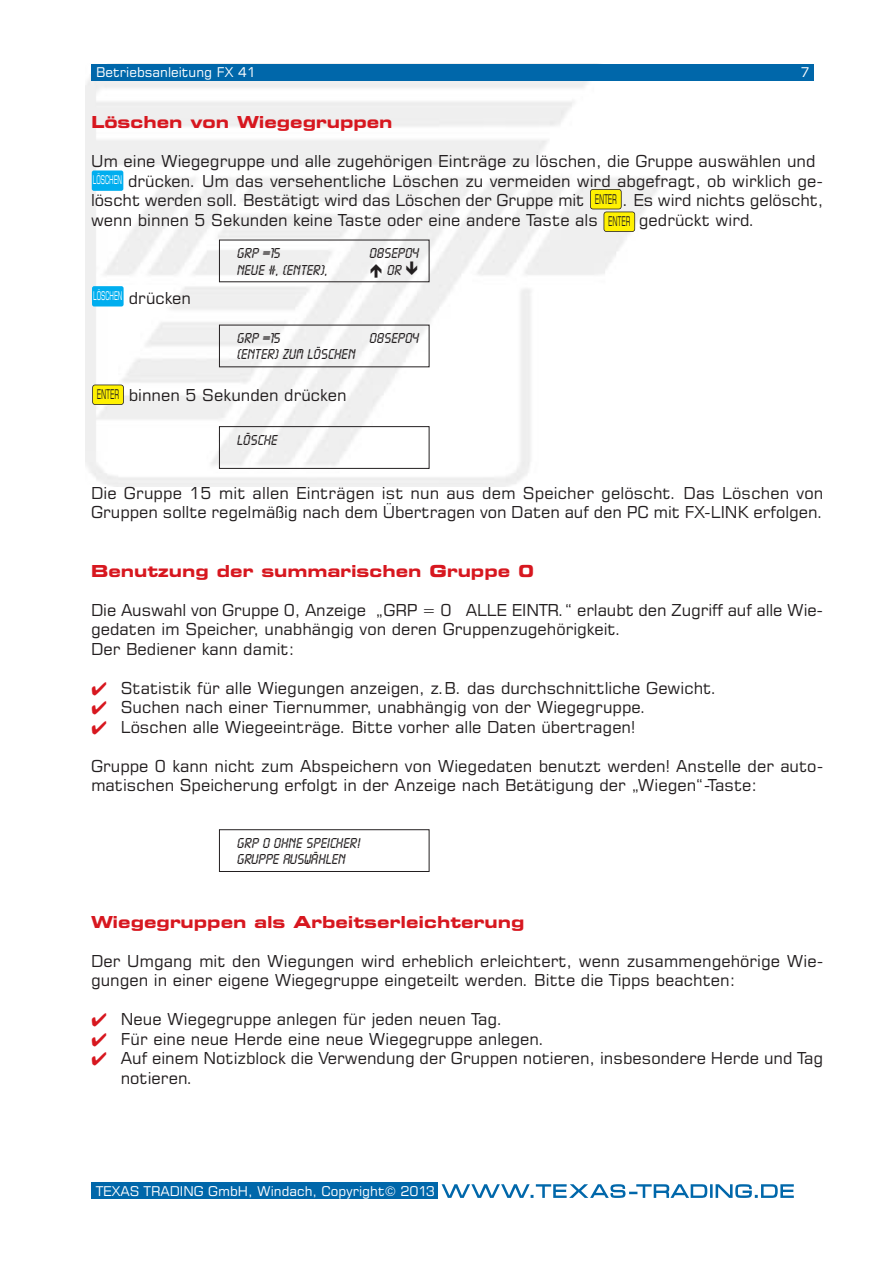
<style>
.page{position:relative;width:893px;height:1263px;background:#fff}
.page>*{position:absolute;margin:0;border:0;box-sizing:border-box;transform-origin:0 0}
.t1{font:16.5px/19.5px "Square 721 BT";color:#231f20}
.t2{font:700 expanded 16.5px "Square 721 BT";color:#d7171f}
.t3{font:15px/15.9px "Lcd D";color:#231f20}
.t4{font:13.5px "Square 721 BT";color:#fff}
.t5{font:13.5px/22.5px "Square 721 BT";color:#231f20;scale:.5 1}
.t6{font:12px "Square 721 BT";color:#fff;scale:.5 1}
.s1{color:#d7171f}
</style>
<div class="page">
<img style="left:85px;top:75px;width:579px;height:412px">
<svg style="left:442px;top:1184px;width:352px;height:14px"></svg>
<div style="left:91px;top:1182px;width:346px;height:17px;background:#0067aa"></div>
<div style="left:91px;top:64px;width:723px;height:17px;background:#0067aa"></div>
<div style="left:219px;top:426px;width:210px;height:43px;border:1px solid #231f20"></div>
<div style="left:219px;top:829px;width:210px;height:43px;border:1px solid #231f20"></div>
<div style="left:590px;top:189px;width:31px;height:20px;background:#fff101;border-radius:3px"></div>
<div style="left:590px;top:189px;width:32px;height:20px;border:2px solid #231f20;border-radius:3px"></div>
<div style="left:604px;top:212px;width:31px;height:19px;background:#fff101;border-radius:3px"></div>
<div style="left:604px;top:212px;width:31px;height:20px;border:2px solid #231f20;border-radius:3px"></div>
<div style="left:93px;top:385px;width:30px;height:19px;background:#fff101;border-radius:3px"></div>
<div style="left:92px;top:385px;width:32px;height:20px;border:2px solid #231f20;border-radius:3px"></div>
<div style="left:92px;top:170px;width:31px;height:21px;background:#00aeef;border-radius:2px"></div>
<div style="left:92px;top:286px;width:32px;height:20px;background:#00aeef;border-radius:2px"></div>
<svg style="left:371px;top:264px;width:10px;height:13px"></svg>
<svg style="left:406px;top:261px;width:11px;height:14px"></svg>
<p class="t4" style="left:96px;top:68px;width:161px">Betriebsanleitung FX 41</p>
<p class="t4" style="left:800px;top:68px;width:11px">7</p>
<p class="t2" style="left:91px;top:116px;width:303px">Löschen von Wiegegruppen</p>
<p class="t1" style="left:91px;top:153px;width:726px">Um eine Wiegegruppe und alle zugehörigen Einträge zu löschen, die Gruppe auswählen und</p>
<p class="t1" style="left:128px;top:173px;width:697px">drücken. Um das versehentliche Löschen zu vermeiden wird abgefragt, ob wirklich ge-</p>
<p class="t1" style="left:91px;top:192px;width:495px">löscht werden soll. Bestätigt wird das Löschen der Gruppe mit</p>
<p class="t1" style="left:623px;top:192px;width:202px">. Es wird nichts gelöscht,</p>
<p class="t1" style="left:91px;top:212px;width:508px">wenn binnen 5 Sekunden keine Taste oder eine andere Taste als</p>
<p class="t1" style="left:639px;top:212px;width:118px">gedrückt wird.</p>
<p class="t6" style="left:93px;top:176px;width:60px">LÖSCHEN</p>
<p class="t5" style="left:608px;top:189px;width:46px;text-indent:-14px">ENTER<br>ENTER</p>
<p class="t6" style="left:93px;top:291px;width:60px">LÖSCHEN</p>
<p class="t1" style="left:129px;top:290px;width:64px">drücken</p>
<p class="t3" style="left:236px;top:245px;width:45px">GRP =15</p>
<p class="t3" style="left:369px;top:245px;width:51px">08SEP04</p>
<p class="t3" style="left:236px;top:261px;width:92px">NEUE #, (ENTER),</p>
<p class="t3" style="left:386px;top:261px;width:16px">or</p>
<p class="t3" style="left:236px;top:330px;width:45px">GRP =15</p>
<p class="t3" style="left:369px;top:330px;width:51px">08SEP04</p>
<p class="t3" style="left:236px;top:346px;width:120px">(ENTER) ZUM LÖSCHEN</p>
<p class="t5" style="left:97px;top:384px;width:46px">ENTER</p>
<p class="t1" style="left:129px;top:387px;width:219px">binnen 5 Sekunden drücken</p>
<p class="t3" style="left:236px;top:431px;width:42px">LÖSCHE</p>
<p class="t1" style="left:91px;top:485px;width:734px">Die Gruppe 15 mit allen Einträgen ist nun aus dem Speicher gelöscht. Das Löschen von<br>Gruppen sollte regelmäßig nach dem Übertragen von Daten auf den PC mit FX-LINK erfolgen.</p>
<p class="t2" style="left:91px;top:565px;width:445px">Benutzung der summarischen Gruppe 0</p>
<p class="t1" style="left:91px;top:602px;width:734px">Die Auswahl von Gruppe 0, Anzeige „GRP = 0 ALLE EINTR.“ erlaubt den Zugriff auf alle Wie&shy;gedaten im Speicher, unabhängig von deren Gruppenzugehörigkeit.<br>Der Bediener kann damit:</p>
<p class="t1" style="left:91px;top:680px;width:627px"><span class="s1">✔</span> Statistik für alle Wiegungen anzeigen, z.B. das durchschnittliche Gewicht.</p>
<p class="t1" style="left:91px;top:699px;width:557px"><span class="s1">✔</span> Suchen nach einer Tiernummer, unabhängig von der Wiegegruppe.</p>
<p class="t1" style="left:91px;top:719px;width:546px"><span class="s1">✔</span> Löschen alle Wiegeeinträge. Bitte vorher alle Daten übertragen!</p>
<p class="t1" style="left:91px;top:758px;width:734px">Gruppe 0 kann nicht zum Abspeichern von Wiegedaten benutzt werden! Anstelle der auto&shy;matischen Speicherung erfolgt in der Anzeige nach Betätigung der „Wiegen“-Taste:</p>
<p class="t3" style="left:236px;top:835px;width:125px">GRP 0 OHNE SPEICHER!<br>GRUPPE AUSWÄHLEN</p>
<p class="t2" style="left:91px;top:916px;width:435px">Wiegegruppen als Arbeitserleichterung</p>
<p class="t1" style="left:91px;top:953px;width:734px">Der Umgang mit den Wiegungen wird erheblich erleichtert, wenn zusammengehörige Wie&shy;gungen in einer eigene Wiegegruppe eingeteilt werden. Bitte die Tipps beachten:</p>
<p class="t1" style="left:91px;top:1011px;width:413px"><span class="s1">✔</span> Neue Wiegegruppe anlegen für jeden neuen Tag.</p>
<p class="t1" style="left:91px;top:1031px;width:455px"><span class="s1">✔</span> Für eine neue Herde eine neue Wiegegruppe anlegen.</p>
<p class="t1" style="left:121px;top:1050px;width:704px;text-indent:-30px"><span class="s1">✔</span> Auf einem Notizblock die Verwendung der Gruppen notieren, insbesondere Herde und Tag notieren.</p>
<p class="t4" style="left:96px;top:1186px;width:340px">TEXAS TRADING GmbH, Windach, Copyright© 2013</p>
</div>
